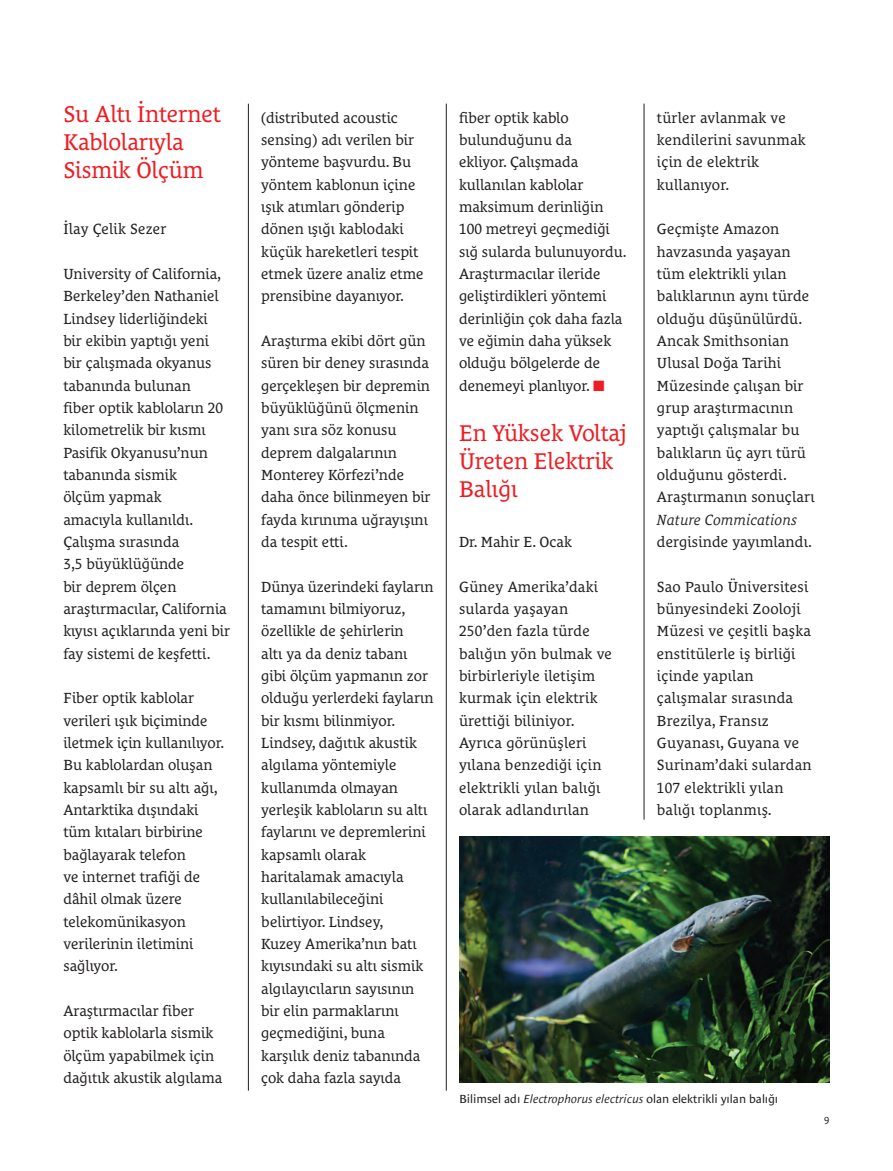
<style>
.page{position:relative;width:893px;height:1171px;background:#fff}
.page>*{position:absolute;margin:0;border:0;box-sizing:border-box;transform-origin:0 0}
.t1{font:23.25px/27.9px "Le Monde Courrier Pro";letter-spacing:-.005em;color:#ee1d23}
.t2{font:15px/22.4px "Le Monde Courrier Pro";color:#231f20}
.t3{font:italic 15px "Le Monde Courrier Pro";letter-spacing:.01em;color:#231f20}
.t4{font:12px "Le Monde Sans Pro";color:#231f20}
.t5{font:10.35px "Le Monde Courrier Pro";color:#231f20}
.s1{color:#ee1d23}
.s2{font-style:italic}
</style>
<div class="page">
<hr style="left:446px;top:104px;width:1px;height:986px;background:#231f20">
<hr style="left:643px;top:104px;width:1px;height:715px;background:#231f20">
<hr style="left:248px;top:104px;width:1px;height:986px;background:#231f20">
<img style="left:459px;top:836px;width:370px;height:246px">
<h1 class="t1" style="left:63px;top:97px;width:159px">Su Altı İnternet<br>Kablolarıyla<br>Sismik Ölçüm</h1>
<p class="t2" style="left:63px;top:216px;width:105px">İlay Çelik Sezer</p>
<p class="t2" style="left:63px;top:261px;width:168px">University of California,<br>Berkeley’den Nathaniel<br>Lindsey liderliğindeki<br>bir ekibin yaptığı yeni bir çalışmada okyanus tabanında bulunan<br>fiber optik kabloların 20 kilometrelik bir kısmı<br>Pasifik Okyanusu’nun tabanında sismik<br>ölçüm yapmak<br>amacıyla kullanıldı.<br>Çalışma sırasında<br>3,5 büyüklüğünde<br>bir deprem ölçen araştırmacılar, California kıyısı açıklarında yeni bir fay sistemi de keşfetti.</p>
<p class="t2" style="left:63px;top:685px;width:162px">Fiber optik kablolar verileri ışık biçiminde iletmek için kullanılıyor.<br>Bu kablolardan oluşan kapsamlı bir su altı ağı,<br>Antarktika dışındaki tüm kıtaları birbirine bağlayarak telefon<br>ve internet trafiği de dâhil olmak üzere telekomünikasyon verilerinin iletimini sağlıyor.</p>
<p class="t2" style="left:63px;top:997px;width:160px">Araştırmacılar fiber optik kablolarla sismik ölçüm yapabilmek için dağıtık akustik algılama</p>
<p class="t2" style="left:261px;top:105px;width:164px">(distributed acoustic sensing) adı verilen bir yönteme başvurdu. Bu yöntem kablonun içine ışık atımları gönderip dönen ışığı kablodaki küçük hareketleri tespit etmek üzere analiz etme prensibine dayanıyor.</p>
<p class="t2" style="left:261px;top:328px;width:171px">Araştırma ekibi dört gün süren bir deney sırasında gerçekleşen bir depremin büyüklüğünü ölçmenin yanı sıra söz konusu deprem dalgalarının<br>Monterey Körfezi’nde daha önce bilinmeyen bir fayda kırınıma uğrayışını da tespit etti.</p>
<p class="t2" style="left:261px;top:573px;width:174px">Dünya üzerindeki fayların tamamını bilmiyoruz, özellikle de şehirlerin<br>altı ya da deniz tabanı gibi ölçüm yapmanın zor olduğu yerlerdeki fayların bir kısmı bilinmiyor.<br>Lindsey, dağıtık akustik algılama yöntemiyle kullanımda olmayan yerleşik kabloların su altı faylarını ve depremlerini kapsamlı olarak haritalamak amacıyla kullanılabileceğini belirtiyor. Lindsey,<br>Kuzey Amerika’nın batı kıyısındaki su altı sismik algılayıcıların sayısının bir elin parmaklarını geçmediğini, buna karşılık deniz tabanında çok daha fazla sayıda</p>
<p class="t2" style="left:459px;top:105px;width:169px">fiber optik kablo bulunduğunu da<br>ekliyor. Çalışmada kullanılan kablolar maksimum derinliğin<br>100 metreyi geçmediği sığ sularda bulunuyordu.<br>Araştırmacılar ileride geliştirdikleri yöntemi derinliğin çok daha fazla ve eğimin daha yüksek olduğu bölgelerde de denemeyi planlıyor. <span class="s1">■</span></p>
<h1 class="t1" style="left:459px;top:416px;width:169px">En Yüksek Voltaj<br>Üreten Elektrik<br>Balığı</h1>
<p class="t2" style="left:459px;top:529px;width:114px">Dr. Mahir E. Ocak</p>
<p class="t2" style="left:459px;top:573px;width:154px">Güney Amerika’daki sularda yaşayan<br>250’den fazla türde balığın yön bulmak ve birbirleriyle iletişim kurmak için elektrik ürettiği biliniyor.<br>Ayrıca görünüşleri yılana benzediği için elektrikli yılan balığı olarak adlandırılan</p>
<p class="t2" style="left:657px;top:105px;width:150px">türler avlanmak ve kendilerini savunmak için de elektrik kullanıyor.</p>
<p class="t2" style="left:657px;top:216px;width:159px">Geçmişte Amazon havzasında yaşayan tüm elektrikli yılan balıklarının aynı türde olduğu düşünülürdü.<br>Ancak Smithsonian<br>Ulusal Doğa Tarihi<br>Müzesinde çalışan bir grup araştırmacının yaptığı çalışmalar bu balıkların üç ayrı türü olduğunu gösterdi.<br>Araştırmanın sonuçları</p>
<p class="t3" style="left:657px;top:507px;width:142px">Nature Commications</p>
<p class="t2" style="left:657px;top:529px;width:156px">dergisinde yayımlandı.</p>
<p class="t2" style="left:657px;top:573px;width:156px">Sao Paulo Üniversitesi bünyesindeki Zooloji<br>Müzesi ve çeşitli başka enstitülerle iş birliği içinde yapılan çalışmalar sırasında<br>Brezilya, Fransız<br>Guyanası, Guyana ve<br>Surinam’daki sulardan<br>107 elektrikli yılan balığı toplanmış.</p>
<p class="t4" style="left:459px;top:1089px;width:320px">Bilimsel adı <span class="s2">Electrophorus electricus</span> olan elektrikli yılan balığı</p>
<p class="t5" style="left:823px;top:1112px;width:7px">9</p>
</div>
